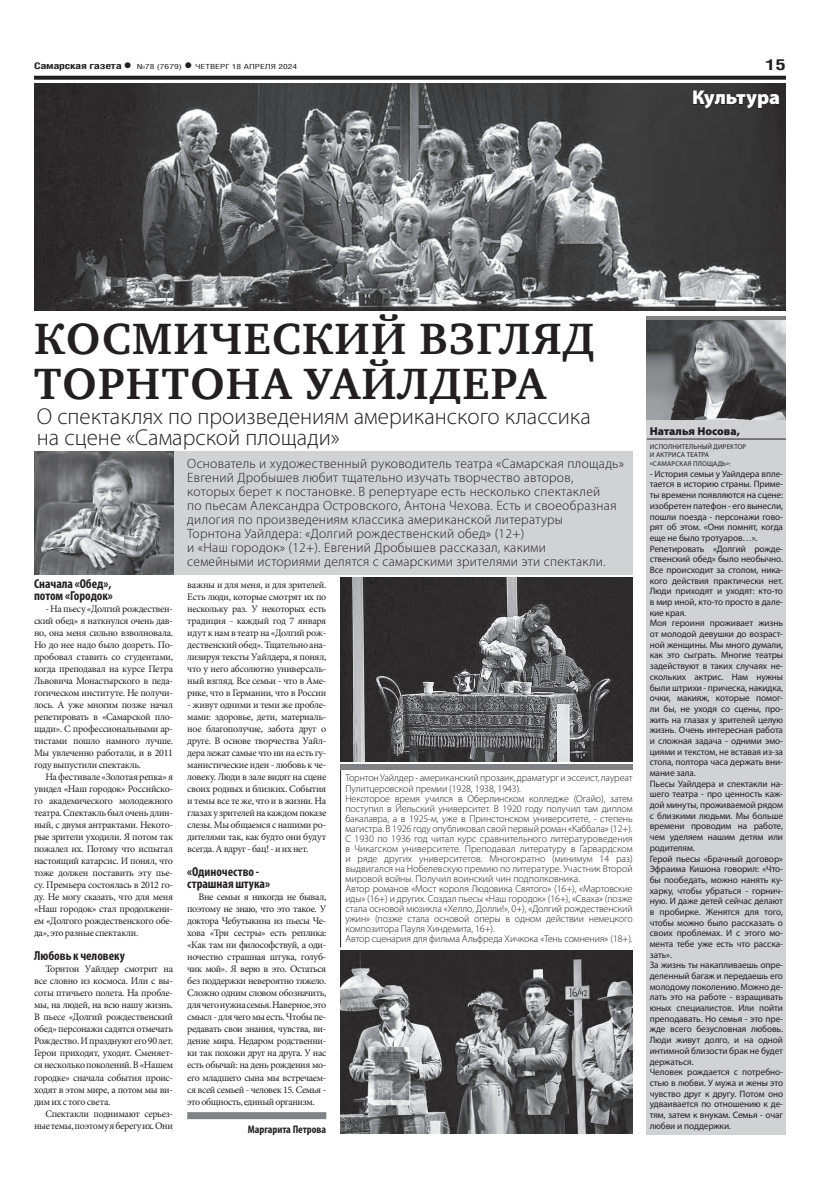
<style>
.page{position:relative;width:820px;height:1191px;background:#fff}
.page>*{position:absolute;margin:0;border:0;box-sizing:border-box;transform-origin:0 0}
.t1{font:700 45px/45px "Charter C";letter-spacing:.03em;color:#231f20}
.t2{font:300 23px/21px "Myriad Pro";color:#231f20}
.t3{font:900 20px "Myriad Pro";color:#fff}
.t4{font:700 15px "Helios Cond";color:#231f20;scale:1.4 1}
.t5{font:300 13.5px/14px "Myriad Pro";letter-spacing:.02em;color:#231f20}
.t6{font:700 condensed 13px/12px "Myriad Pro";color:#231f20}
.t7{font:900 11.4px "Myriad Pro";color:#231f20}
.t8{font:700 condensed 11px "Myriad Pro";color:#231f20}
.t9{font:10px/12px "Minion Pro";letter-spacing:-.03em;color:#231f20;text-align:justify}
.t10{font:300 10px/10px "Myriad Pro";letter-spacing:-.01em;color:#231f20}
.t11{font:9.3px/10.7px "Myriad Pro";letter-spacing:-.01em;color:#231f20}
.t12{font:700 9px "Helios Cond";letter-spacing:-.02em;color:#231f20;scale:1.4 1}
.t13{font:7px/8.6px "Myriad Pro";letter-spacing:.02em;color:#231f20}
.t14{font:7px "Helios Cond";color:#231f20;scale:1.4 1}
.s1{font-size:16px}
.s2{font-weight:700;font-size:16px}
</style>
<div class="page">
<svg style="left:34px;top:76px;width:751px;height:4px;background:#322f2f"></svg>
<div style="left:34px;top:452px;width:598px;height:123px;background:#d1d2d4"></div>
<div style="left:187px;top:1112px;width:139px;height:7px;background:#808285"></div>
<div style="left:646px;top:319px;width:139px;height:815px;background:#d1d2d4"></div>
<hr style="left:646px;top:439px;width:139px;height:1px;background:#231f20">
<img style="left:646px;top:320px;width:139px;height:100px">
<hr style="left:646px;top:317px;width:139px;height:3px;background:#808285">
<img style="left:34px;top:83px;width:751px;height:227px">
<img style="left:340px;top:577px;width:292px;height:184px">
<img style="left:340px;top:950px;width:292px;height:183px">
<svg style="left:340px;top:769px;width:292px;height:178px"></svg>
<div style="left:340px;top:764px;width:292px;height:5px;background:#808285"></div>
<img style="left:34px;top:452px;width:139px;height:123px">
<svg style="left:692px;top:90px;width:87px;height:19px;background:#312f30"></svg>
<p class="t12" style="left:34px;top:61px;width:71px">Самарская газета<span class="s1">•</span></p>
<p class="t14" style="left:137px;top:63px;width:116px">№78 (7679) <span class="s2">•</span> четверг 18 апреля 2024</p>
<h3 class="t4" style="left:765px;top:55px;width:16px">15</h3>
<h3 class="t3" style="left:691px;top:86px;width:90px">Культура</h3>
<h1 class="t1" style="left:34px;top:317px;width:561px">Космический взгляд<br>Торнтона Уайлдера</h1>
<h2 class="t2" style="left:37px;top:405px;width:555px">О спектаклях по произведениям американского классика на сцене «Самарской площади»</h2>
<h3 class="t6" style="left:34px;top:577px;width:80px">Сначала «Обед», потом «Городок»</h3>
<p class="t9" style="left:34px;top:603px;width:140px;text-indent:11px">- На пьесу «Долгий рождествен&shy;ский обед» я наткнулся очень дав&shy;но, она меня сильно взволновала.<br>Но до нее надо было дозреть. По&shy;пробовал ставить со студентами, когда преподавал на курсе Петра Львовича Монастырского в педа&shy;гогическом институте. Не получи&shy;лось. А уже многим позже начал репетировать в «Самарской пло&shy;щади». С профессиональными ар&shy;тистами пошло намного лучше.<br>Мы увлеченно работали, и в 2011 году выпустили спектакль.</p>
<p class="t9" style="left:34px;top:771px;width:140px;text-indent:11px">На фестивале «Золотая репка» я увидел «Наш городок» Российско&shy;го академического молодежного театра. Спектакль был очень длин&shy;ный, с двумя антрактами. Некото&shy;рые зрители уходили. Я потом так пожалел их. Потому что испытал настоящий катарсис. И понял, что тоже должен поставить эту пье&shy;су. Премьера состоялась в 2012 го&shy;ду. Не могу сказать, что для меня «Наш городок» стал продолжени&shy;ем «Долгого рождественского обе&shy;да», это разные спектакли.</p>
<h3 class="t6" style="left:34px;top:949px;width:92px">Любовь к человеку</h3>
<p class="t9" style="left:34px;top:963px;width:140px;text-indent:11px">Торнтон Уайлдер смотрит на все словно из космоса. Или с вы&shy;соты птичьего полета. На пробле&shy;мы, на людей, на всю нашу жизнь.<br>В пьесе «Долгий рождественский обед» персонажи садятся отмечать Рождество. И празднуют его 90 лет.<br>Герои приходят, уходят. Сменяет&shy;ся несколько поколений. В «Нашем городке» сначала события проис&shy;ходят в этом мире, а потом мы ви&shy;дим их с того света.</p>
<p class="t9" style="left:34px;top:1107px;width:140px;text-align:right">Спектакли поднимают серьез&shy;ные темы, поэтому я берегу их. Они</p>
<p class="t5" style="left:187px;top:456px;width:438px">Основатель и художественный руководитель театра «Самарская площадь» Евгений Дробышев любит тщательно изучать творчество авторов, которых берет к постановке. В репертуаре есть несколько спектаклей<br>по пьесам Александра Островского, Антона Чехова. Есть и своеобразная дилогия по произведениям классика американской литературы<br>Торнтона Уайлдера: «Долгий рождественский обед» (12+)<br>и «Наш городок» (12+). Евгений Дробышев рассказал, какими<br>семейными историями делятся с самарскими зрителями эти спектакли.</p>
<p class="t9" style="left:187px;top:579px;width:140px">важны и для меня, и для зрителей.<br>Есть люди, которые смотрят их по нескольку раз. У некоторых есть традиция - каждый год 7 января идут к нам в театр на «Долгий рож&shy;дественский обед». Тщательно ана&shy;лизируя тексты Уайлдера, я понял, что у него абсолютно универсаль&shy;ный взгляд. Все семьи - что в Аме&shy;рике, что в Германии, что в России</p>
<p class="t9" style="left:187px;top:699px;width:140px">- живут одними и теми же пробле&shy;мами: здоровье, дети, материаль&shy;ное благополучие, забота друг о друге. В основе творчества Уайл&shy;дера лежат самые что ни на есть гу&shy;манистические идеи - любовь к че&shy;ловеку. Люди в зале видят на сцене своих родных и близких. События и темы все те же, что и в жизни. На глазах у зрителей на каждом показе слезы. Мы общаемся с нашими ро&shy;дителями так, как будто они будут всегда. А вдруг - бац! - и их нет.</p>
<h3 class="t6" style="left:187px;top:865px;width:84px">«Одиночество - страшная штука»</h3>
<p class="t9" style="left:187px;top:891px;width:140px;text-indent:11px">Вне семьи я никогда не бывал, поэтому не знаю, что это такое. У доктора Чебутыкина из пьесы Че&shy;хова «Три сестры» есть реплика: «Как там ни философствуй, а оди&shy;ночество страшная штука, голуб&shy;чик мой». Я верю в это. Остаться без поддержки невероятно тяжело.<br>Сложно одним словом обозначить, для чего нужна семья. Наверное, это смысл - для чего мы есть. Чтобы пе&shy;редавать свои знания, чувства, ви&shy;дение мира. Недаром родственни&shy;ки так похожи друг на друга. У нас есть обычай: на день рождения мо&shy;его младшего сына мы встречаем&shy;ся всей семьей - человек 15. Семья - это общность, единый организм.</p>
<p class="t8" style="left:248px;top:1122px;width:80px">Маргарита Петрова</p>
<p class="t10" style="left:345px;top:773px;width:289px">Торнтон Уайлдер - американский прозаик, драматург и эссеист, лауреат Пулитцеровской премии (1928, 1938, 1943).<br>Некоторое время учился в Оберлинском колледже (Огайо), затем поступил в Йельский университет. В 1920 году получил там диплом бакалавра, а в 1925-м, уже в Принстонском университете, - степень магистра. В 1926 году опубликовал свой первый роман «Каббала» (12+).<br>С 1930 по 1936 год читал курс сравнительного литературоведения в Чикагском университете. Преподавал литературу в Гарвардском и ряде других университетов. Многократно (минимум 14 раз) выдвигался на Нобелевскую премию по литературе. Участник Второй мировой войны. Получил воинский чин подполковника.<br>Автор романов «Мост короля Людовика Святого» (16+), «Мартовские иды» (16+) и других. Создал пьесы «Наш городок» (16+), «Сваха» (позже стала основой мюзикла «Хелло, Долли!», 0+), «Долгий рождественский ужин» (позже стала основой оперы в одном действии немецкого композитора Пауля Хиндемита, 16+).<br>Автор сценария для фильма Альфреда Хичкока «Тень сомнения» (18+).</p>
<p class="t7" style="left:649px;top:424px;width:92px">Наталья Носова,</p>
<p class="t13" style="left:649px;top:442px;width:98px">исполнительный директор и актриса театра «Самарская площадь»:</p>
<p class="t11" style="left:649px;top:468px;width:135px">- История семьи у Уайлдера впле&shy;тается в историю страны. Приме&shy;ты времени появляются на сцене: изобретен патефон - его вынесли, пошли поезда - персонажи гово&shy;рят об этом. «Они помнят, когда еще не было тротуаров…».<br>Репетировать «Долгий рожде&shy;ственский обед» было необычно.<br>Все происходит за столом, ника&shy;кого действия практически нет.<br>Люди приходят и уходят: кто-то в мир иной, кто-то просто в дале&shy;кие края.<br>Моя героиня проживает жизнь от молодой девушки до возраст&shy;ной женщины. Мы много думали, как это сыграть. Многие театры задействуют в таких случаях не&shy;скольких актрис. Нам нужны были штрихи - прическа, накидка, очки, макияж, которые помог&shy;ли бы, не уходя со сцены, про&shy;жить на глазах у зрителей целую жизнь. Очень интересная работа и сложная задача - одними эмо&shy;циями и текстом, не вставая из-за стола, полтора часа держать вни&shy;мание зала.<br>Пьесы Уайлдера и спектакли на&shy;шего театра - про ценность каж&shy;дой минуты, проживаемой рядом с близкими людьми. Мы больше времени проводим на работе, чем уделяем нашим детям или родителям.<br>Герой пьесы «Брачный договор»<br>Эфраима Кишона говорил: «Что&shy;бы пообедать, можно нанять ку&shy;харку, чтобы убраться - горнич&shy;ную. И даже детей сейчас делают в пробирке. Женятся для того, чтобы можно было рассказать о своих проблемах. И с этого мо&shy;мента тебе уже есть что расска&shy;зать».<br>За жизнь ты накапливаешь опре&shy;деленный багаж и передаешь его молодому поколению. Можно де&shy;лать это на работе - взращивать юных специалистов. Или пойти преподавать. Но семья - это пре&shy;жде всего безусловная любовь.<br>Люди живут долго, и на одной интимной близости брак не будет держаться.<br>Человек рождается с потребно&shy;стью в любви. У мужа и жены это чувство друг к другу. Потом оно удваивается по отношению к де&shy;тям, затем к внукам. Семья - очаг любви и поддержки.</p>
</div>
